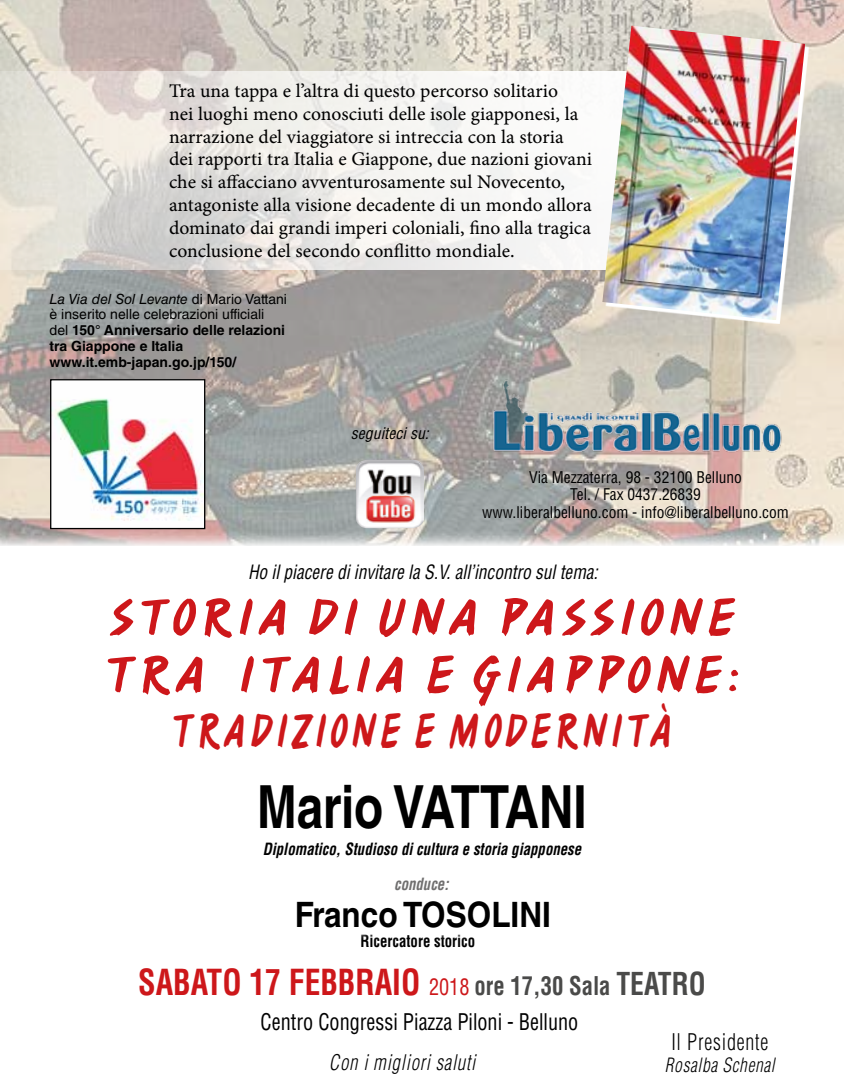
<style>
.page{position:relative;width:844px;height:1092px;background:#fff}
.page>*{position:absolute;margin:0;border:0;box-sizing:border-box;transform-origin:0 0}
.t1{font:700 59.5px "Helvetica LT Std";color:#000;scale:.8 1}
.t2{font:55.3px/57.4px "Ashley Script MT Std";letter-spacing:.05em;color:#cd171a}
.t3{font:50.93px "Ashley Script MT Std";color:#cd171a;scale:.8 1}
.t4{font:700 condensed 35px "Helvetica LT Std";color:#cd171a;scale:.9 1}
.t5{font:700 35px "Helvetica LT Std";color:#000;scale:.9 1}
.t6{font:condensed 22.4px "Helvetica LT Std";color:#000;scale:.9 1}
.t7{font:300 condensed 22.4px "Helvetica LT Std";letter-spacing:.04em;color:#000;scale:.9 1}
.t8{font:italic 300 condensed 21px "Helvetica LT Std";letter-spacing:.04em;color:#000;scale:.9 1}
.t9{font:19.25px/22.8px "Minion Pro Capt";color:#000}
.t10{font:italic condensed 19.25px "Helvetica LT Std";color:#000;scale:.9 1}
.t11{font:italic 300 condensed 19.25px "Helvetica LT Std";letter-spacing:.04em;color:#000;scale:.9 1}
.t12{font:italic 700 condensed 16.45px "Helvetica LT Std";color:#000;scale:.9 1}
.t13{font:700 condensed 16.45px "Helvetica LT Std";color:#000;scale:.9 1}
.t14{font:italic 700 condensed 16.45px "Helvetica LT Std";color:#706f6f;scale:.9 1}
.t15{font:condensed 15.75px/17.5px "Helvetica LT Std";color:#000;text-align:center}
.t16{font:italic condensed 15.75px "Helvetica LT Std";color:#000}
.t17{font:700 14px/15.8px "Helvetica LT Std";color:#000}
.s1{font-weight:400;font-style:italic}
.s2{font-weight:400}
.s3{font-weight:400;font-size:22.4px}
.s4{font-size:25.2px;color:#4a4a49}
.s5{font-size:30.8px;color:#4a4a49}
</style>
<div class="page">
<img style="left:0;top:0;width:843px;height:546px">
<svg style="left:0;top:71px;width:602px;height:198px"></svg>
<img style="left:485px;top:376px;width:300px;height:78px">
<img style="left:356px;top:460px;width:68px;height:68px">
<svg style="left:605px;top:29px;width:203px;height:295px"></svg>
<img style="left:602px;top:26px;width:202px;height:294px">
<img style="left:52px;top:381px;width:151px;height:146px">
<div style="left:50px;top:379px;width:155px;height:150px;border:1px solid #000"></div>
<p class="t9" style="left:169px;top:80px;width:424px">Tra una tappa e l’altra di questo percorso solitario<br>nei luoghi meno conosciuti delle isole giapponesi, la narrazione del viaggiatore si intreccia con la storia dei rapporti tra Italia e Giappone, due nazioni giovani che si affacciano avventurosamente sul Novecento, antagoniste alla visione decadente di un mondo allora dominato dai grandi imperi coloniali, fino alla tragica conclusione del secondo conflitto mondiale.</p>
<p class="t17" style="left:50px;top:291px;width:239px"><span class="s1">La Via del Sol Levante</span> <span class="s2">di Mario Vattani è inserito nelle celebrazioni ufficiali<br>del</span> 150° Anniversario delle relazioni tra Giappone e Italia www.it.emb-japan.go.jp/150/</p>
<p class="t16" style="left:351px;top:424px;width:79px">seguiteci su:</p>
<p class="t15" style="left:482px;top:468px;width:308px">Via Mezzaterra, 98 - 32100 Belluno<br>Tel. / Fax 0437.26839<br>www.liberalbelluno.com - info@liberalbelluno.com</p>
<p class="t10" style="left:248px;top:559px;width:390px">Ho il piacere di invitare la S.V. all’incontro sul tema:</p>
<h2 class="t2" style="left:103px;top:589px;width:639px">STORIA DI UNA PASSIONE<br>TRA ITALIA E GIAPPONE:</h2>
<h3 class="t3" style="left:170px;top:702px;width:30px">TRADI</h3>
<h3 class="t3" style="left:290px;top:702px;width:57px">ZIONE</h3>
<h3 class="t3" style="left:412px;top:702px;width:119px">E MODERNIT</h3>
<h3 class="t3" style="left:648px;top:702px;width:33px">À</h3>
<h1 class="t1" style="left:257px;top:770px;width:413px">Mario VATTANI</h1>
<p class="t12" style="left:263px;top:838px;width:355px">Diplomatico, Studioso di cultura e storia giapponese</p>
<p class="t14" style="left:394px;top:874px;width:62px">conduce:</p>
<h3 class="t5" style="left:295px;top:893px;width:286px">Franco TOSOLINI</h3>
<p class="t13" style="left:360px;top:930px;width:129px">Ricercatore storico</p>
<h3 class="t4" style="left:138px;top:960px;width:632px">SABATO 17 FEBBRAIO <span class="s3">2018</span> <span class="s4">ore 17,30 Sala</span> <span class="s5">TEATRO</span></h3>
<p class="t6" style="left:260px;top:1007px;width:354px">Centro Congressi Piazza Piloni - Belluno</p>
<p class="t8" style="left:329px;top:1048px;width:164px">Con i migliori saluti</p>
<p class="t7" style="left:671px;top:1027px;width:109px">Il Presidente</p>
<p class="t11" style="left:664px;top:1053px;width:123px">Rosalba Schenal</p>
</div>
